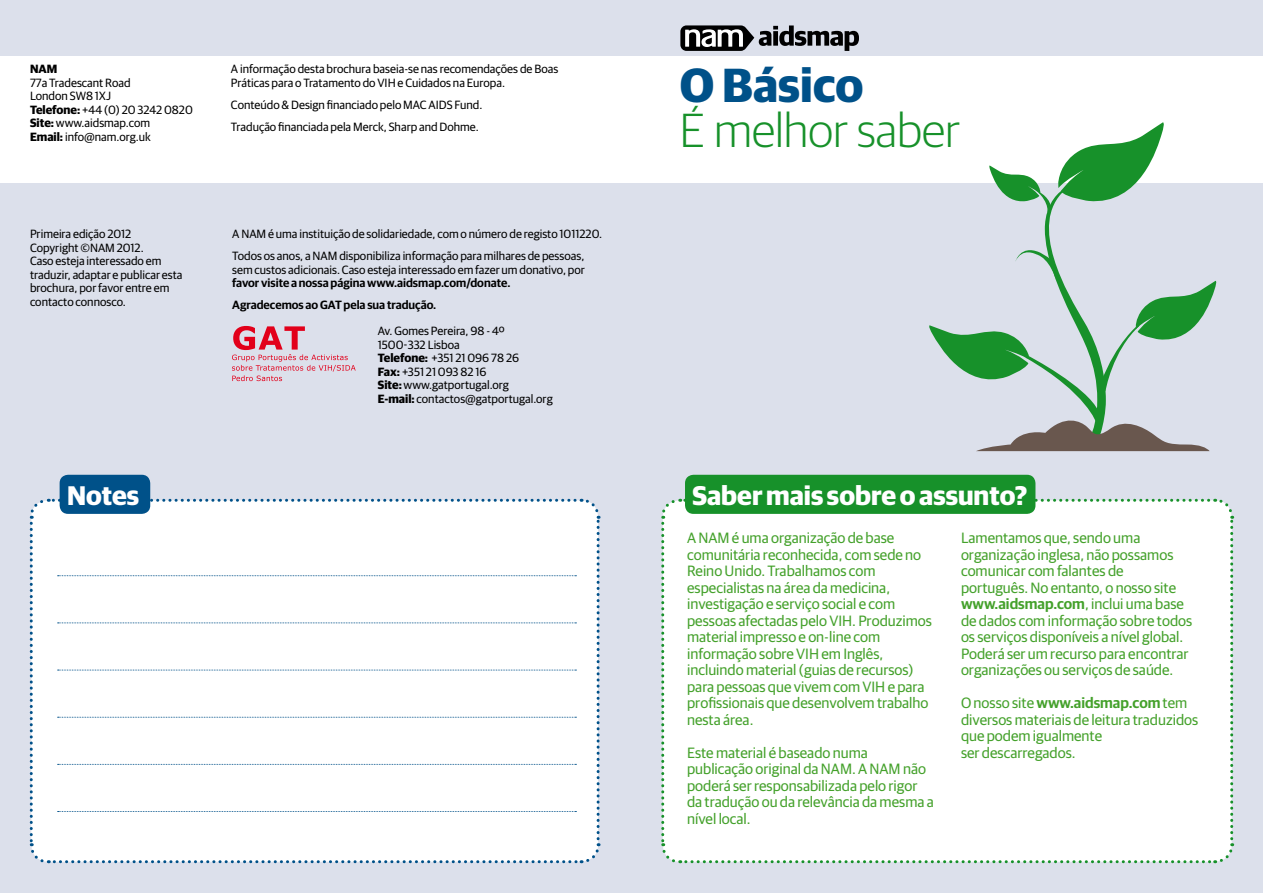
<style>
.page{position:relative;width:1263px;height:893px;background:#dce0eb}
.page>*{position:absolute;margin:0;border:0;box-sizing:border-box;transform-origin:0 0}
.t1{font:300 48px "Guardian Sans";color:#17912a}
.t2{font:700 48px "Guardian Sans";color:#005189}
.t3{font:700 27px "Guardian Sans";color:#fff}
.t4{font:15px/16.5px "Guardian Sans";color:#44a12b}
.t5{font:12px/13.5px "Guardian Sans";color:#000}
.t6{font:600 12px/22px "Guardian Sans";color:#000}
.t7{font:700 12px "Guardian Sans";color:#000}
.s1{font-weight:700}
.s2{font-weight:600}
</style>
<div class="page">
<div style="left:0;top:56px;width:1263px;height:127px;background:#fff"></div>
<div style="left:661px;top:497px;width:574px;height:367px;background:#fff"></div>
<div style="left:60px;top:475px;width:90px;height:39px;background:#005189;border-radius:9px"></div>
<div style="left:685px;top:475px;width:350px;height:39px;background:#17912a;border-radius:9px"></div>
<svg style="left:680px;top:25px;width:179px;height:26px"></svg>
<svg style="left:929px;top:122px;width:288px;height:329px"></svg>
<svg style="left:29px;top:497px;width:572px;height:367px"></svg>
<svg style="left:232px;top:326px;width:124px;height:55px"></svg>
<p class="t7" style="left:30px;top:60px;width:29px">NAM</p>
<p class="t5" style="left:30px;top:75px;width:164px">77a Tradescant Road<br>London SW8 1XJ<br><span class="s1">Telefone:</span> +44 (0) 20 3242 0820<br><span class="s1">Site:</span> www.aidsmap.com<br><span class="s1">Email:</span> info@nam.org.uk</p>
<p class="t5" style="left:30px;top:226px;width:154px">Primeira edição 2012<br>Copyright ©NAM 2012.<br>Caso esteja interessado em traduzir, adaptar e publicar esta brochura, por favor entre em contacto connosco.</p>
<p class="t5" style="left:231px;top:62px;width:329px">A informação desta brochura baseia-se nas recomendações de Boas<br>Práticas para o Tratamento do VIH e Cuidados na Europa.</p>
<p class="t5" style="left:231px;top:93px;width:253px;line-height:22px">Conteúdo &amp; Design financiado pelo MAC AIDS Fund.<br>Tradução financiada pela Merck, Sharp and Dohme.</p>
<p class="t5" style="left:232px;top:222px;width:371px;line-height:22px">A NAM é uma instituição de solidariedade, com o número de registo 1011220.<br>Todos os anos, a NAM disponibiliza informação para milhares de pessoas,</p>
<p class="t5" style="left:232px;top:262px;width:354px">sem custos adicionais. Caso esteja interessado em fazer um donativo, por</p>
<p class="t6" style="left:232px;top:271px;width:280px">favor visite a nossa página www.aidsmap.com/donate.<br>Agradecemos ao GAT pela sua tradução.</p>
<p class="t5" style="left:378px;top:324px;width:176px">Av. Gomes Pereira, 98 - 4º<br>1500-332 Lisboa<br><span class="s1">Telefone:</span> +351 21 096 78 26<br><span class="s1">Fax:</span> +351 21 093 82 16<br><span class="s1">Site:</span> www.gatportugal.org<br><span class="s1">E-mail:</span> contactos@gatportugal.org</p>
<h1 class="t2" style="left:680px;top:49px;width:185px">O Básico</h1>
<h1 class="t1" style="left:680px;top:97px;width:282px">É melhor saber</h1>
<h2 class="t3" style="left:67px;top:475px;width:74px">Notes</h2>
<h2 class="t3" style="left:692px;top:475px;width:336px">Saber mais sobre o assunto?</h2>
<p class="t4" style="left:687px;top:529px;width:246px">A NAM é uma organização de base comunitária reconhecida, com sede no Reino Unido. Trabalhamos com especialistas na área da medicina, investigação e serviço social e com pessoas afectadas pelo VIH. Produzimos material impresso e on-line com informação sobre VIH em Inglês, incluindo material (guias de recursos) para pessoas que vivem com VIH e para profissionais que desenvolvem trabalho nesta área.</p>
<p class="t4" style="left:687px;top:743px;width:248px">Este material é baseado numa publicação original da NAM. A NAM não poderá ser responsabilizada pelo rigor da tradução ou da relevância da mesma a nível local.</p>
<p class="t4" style="left:961px;top:529px;width:233px">Lamentamos que, sendo uma organização inglesa, não possamos comunicar com falantes de português. No entanto, o nosso site <span class="s2">www.aidsmap.com</span>, inclui uma base de dados com informação sobre todos os serviços disponíveis a nível global.<br>Poderá ser um recurso para encontrar organizações ou serviços de saúde.</p>
<p class="t4" style="left:961px;top:694px;width:239px">O nosso site <span class="s2">www.aidsmap.com</span> tem diversos materiais de leitura traduzidos que podem igualmente<br>ser descarregados.</p>
</div>
